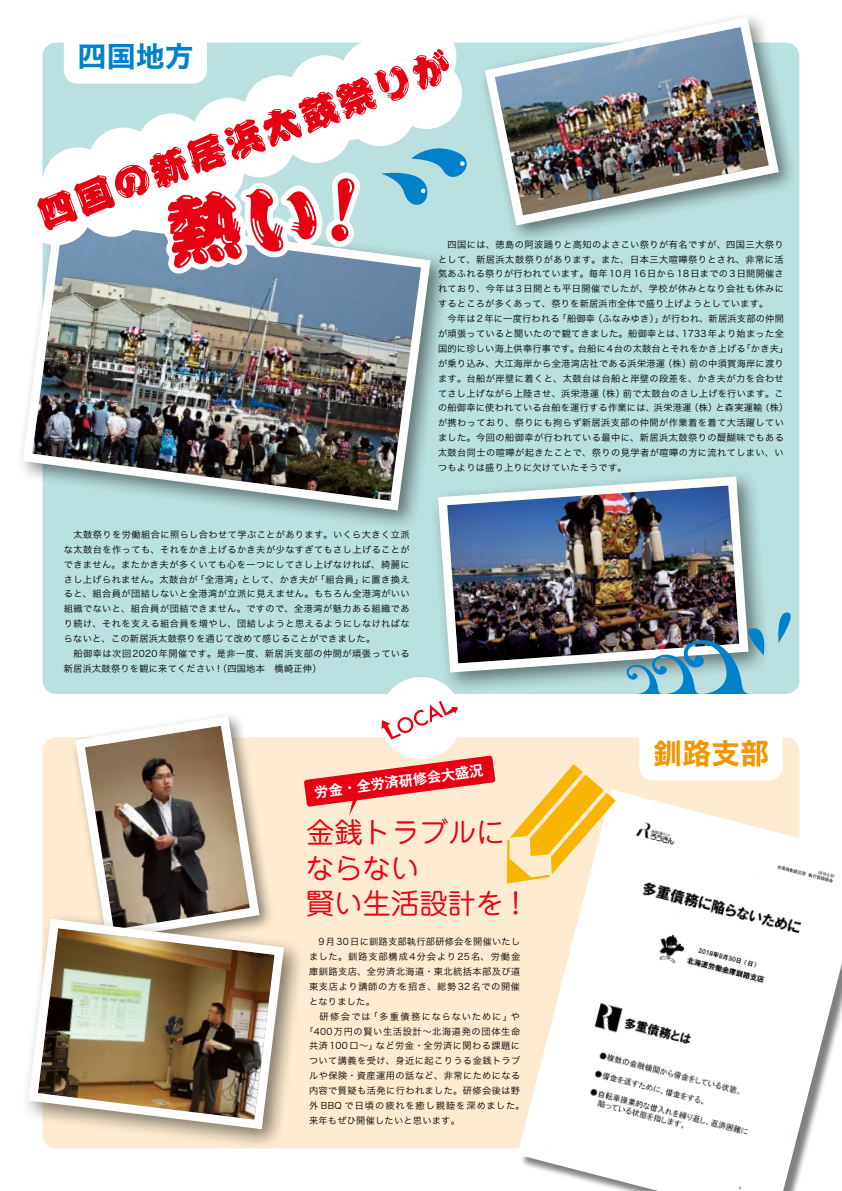
<style>
.page{position:relative;width:842px;height:1191px;background:#fff}
.page>*{position:absolute;margin:0;border:0;box-sizing:border-box;transform-origin:0 0}
.t1{font:28.3px/35.4px "Jun 201 Pro";color:#e60012}
.t2{font:28.3px "Hira Kaku Std N W7";color:#0081cc}
.t3{font:28.3px "Hira Kaku Std N W7";color:#f39700}
.t4{font:700 14.2px "Gothic MB101 Pr 5 De";color:#fff}
.t5{font:9.2px/14.9px "Hira Kaku Std N W3";letter-spacing:.04em;color:#000}
.t6{font:9.2px "Hira Kaku Std N W3";letter-spacing:.07em;color:#000}
.t7{font:9.2px "Hira Kaku Std N W3";letter-spacing:.1em;color:#000}
.t8{font:9.2px "Hira Kaku Std N W3";letter-spacing:.075em;color:#000}
.t9{font:9.2px "Hira Kaku Std N W3";letter-spacing:.105em;color:#000}
.t10{font:9.2px "Hira Kaku Std N W3";letter-spacing:.09em;color:#000}
</style>
<div class="page">
<div style="left:43px;top:43px;width:756px;height:651px;background:#bae0df;border-radius:14px"></div>
<div style="left:64px;top:30px;width:143px;height:54px;background:#fff;border-radius:14px"></div>
<div style="left:43px;top:737px;width:756px;height:411px;background:#feecd2;border-radius:14px"></div>
<div style="left:380px;top:677px;width:82px;height:82px;background:#fff;border-radius:50%"></div>
<svg style="left:381px;top:701px;width:77px;height:38px"></svg>
<div style="left:639px;top:711px;width:143px;height:69px;background:#fff;border-radius:14px"></div>
<div style="left:70px;top:710px;width:205px;height:245px;background:#000;opacity:.5"></div>
<svg style="left:70px;top:711px;width:194px;height:200px"></svg>
<img style="left:517px;top:789px;width:325px;height:402px">
<div style="left:20px;top:911px;width:286px;height:240px;background:#000;opacity:.5"></div>
<img style="left:24px;top:914px;width:265px;height:220px">
<div style="left:478px;top:10px;width:320px;height:235px;background:#000;opacity:.5"></div>
<img style="left:480px;top:12px;width:304px;height:218px">
<div style="left:15px;top:203px;width:436px;height:328px;background:#000;opacity:.5"></div>
<img style="left:18px;top:206px;width:417px;height:309px">
<div style="left:21px;top:174px;width:71px;height:71px;background:#fff;border-radius:50%"></div>
<div style="left:340px;top:40px;width:71px;height:71px;background:#fff;border-radius:50%"></div>
<div style="left:386px;top:21px;width:70px;height:71px;background:#fff;border-radius:50%"></div>
<img style="left:134px;top:407px;width:118px;height:102px">
<div style="left:430px;top:468px;width:341px;height:226px;background:#000;opacity:.5"></div>
<img style="left:433px;top:472px;width:320px;height:205px">
<svg style="left:778px;top:612px;width:13px;height:31px"></svg>
<img style="left:618px;top:627px;width:150px;height:67px">
<svg style="left:304px;top:755px;width:191px;height:60px"></svg>
<svg style="left:506px;top:764px;width:110px;height:121px"></svg>
<img style="left:35px;top:46px;width:448px;height:361px">
<h1 class="t2" style="left:78px;top:35px;width:117px">四国地方</h1>
<p class="t5" style="left:64px;top:527px;width:347px">　太鼓祭りを労働組合に照らし合わせて学ぶことがあります。いくら大きく立派な太鼓台を作っても、それをかき上げるかき夫が少なすぎてもさし上げることができません。またかき夫が多くいても心を一つにしてさし上げなければ、綺麗にさし上げられません。太鼓台が「全港湾」として、かき夫が「組合員」に置き換えると、組合員が団結しないと全港湾が立派に見えません。もちろん全港湾がいい組織でないと、組合員が団結できません。ですので、全港湾が魅力ある組織であり続け、それを支える組合員を増やし、団結しようと思えるようにしなければならないと、この新居浜太鼓祭りを通じて改めて感じることができました。<br>　船御幸は次回2020年開催です。是非一度、新居浜支部の仲間が頑張っている新居浜太鼓祭りを観に来てください !（四国地本　橋崎正伸）</p>
<p class="t5" style="left:438px;top:237px;width:352px">　四国には、徳島の阿波踊りと高知のよさこい祭りが有名ですが、四国三大祭りとして、新居浜太鼓祭りがあります。また、日本三大喧嘩祭りとされ、非常に活気あふれる祭りが行われています。毎年10月16日から18日までの3日間開催されており、今年は3日間とも平日開催でしたが、学校が休みとなり会社も休みにするところが多くあって、祭りを新居浜市全体で盛り上げようとしています。<br>　今年は2年に一度行われる「船御幸（ふなみゆき）」が行われ、新居浜支部の仲間が頑張っていると聞いたので観てきました。船御幸とは、1733年より始まった全国的に珍しい海上供奉行事です。台船に4台の太鼓台とそれをかき上げる「かき夫」が乗り込み、大江海岸から全港湾店社である浜栄港運（株）前の中須賀海岸に渡ります。台船が岸壁に着くと、太鼓台は台船と岸壁の段差を、かき夫が力を合わせてさし上げながら上陸させ、浜栄港運（株）前で太鼓台のさし上げを行います。この船御幸に使われている台船を運行する作業には、浜栄港運（株）と森実運輸（株）が携わっており、祭りにも拘らず新居浜支部の仲間が作業着を着て大活躍していました。今回の船御幸が行われている最中に、新居浜太鼓祭りの醍醐味でもある太鼓台同士の喧嘩が起きたことで、祭りの見学者が喧嘩の方に流れてしまい、いつもよりは盛り上りに欠けていたそうです。</p>
<h2 class="t4" style="left:313px;top:781px;width:172px;rotate:-8deg">労金・全労済研修会大盛況</h2>
<h1 class="t1" style="left:306px;top:811px;width:215px">金銭トラブルにならない<br>賢い生活設計を !</h1>
<p class="t5" style="left:309px;top:934px;width:213px">　9月30日に釧路支部執行部研修会を開催いたし</p>
<p class="t7" style="left:309px;top:949px;width:213px">ました。釧路支部構成4分会より25名、労働金</p>
<p class="t5" style="left:309px;top:964px;width:213px">庫釧路支店、全労済北海道・東北統括本部及び道</p>
<p class="t8" style="left:309px;top:979px;width:213px">東支店より講師の方を招き、総勢32名での開催</p>
<p class="t5" style="left:309px;top:993px;width:67px">となりました。</p>
<p class="t10" style="left:309px;top:1009px;width:213px">　研修会では「多重債務にならないために」や</p>
<p class="t6" style="left:304px;top:1024px;width:217px">「400万円の賢い生活設計〜北海道発の団体生命</p>
<p class="t5" style="left:309px;top:1038px;width:213px">共済100口〜」など労金・全労済に関わる課題に</p>
<p class="t5" style="left:309px;top:1053px;width:213px">ついて講義を受け、身近に起こりうる金銭トラブ</p>
<p class="t5" style="left:309px;top:1068px;width:213px">ルや保険・資産運用の話など、非常にためになる</p>
<p class="t5" style="left:309px;top:1083px;width:213px">内容で質疑も活発に行われました。研修会後は野</p>
<p class="t9" style="left:309px;top:1098px;width:217px">外 BBQ で日頃の疲れを癒し親睦を深めました。</p>
<p class="t5" style="left:309px;top:1112px;width:152px">来年もぜひ開催したいと思います。</p>
<h1 class="t3" style="left:653px;top:731px;width:117px">釧路支部</h1>
</div>
